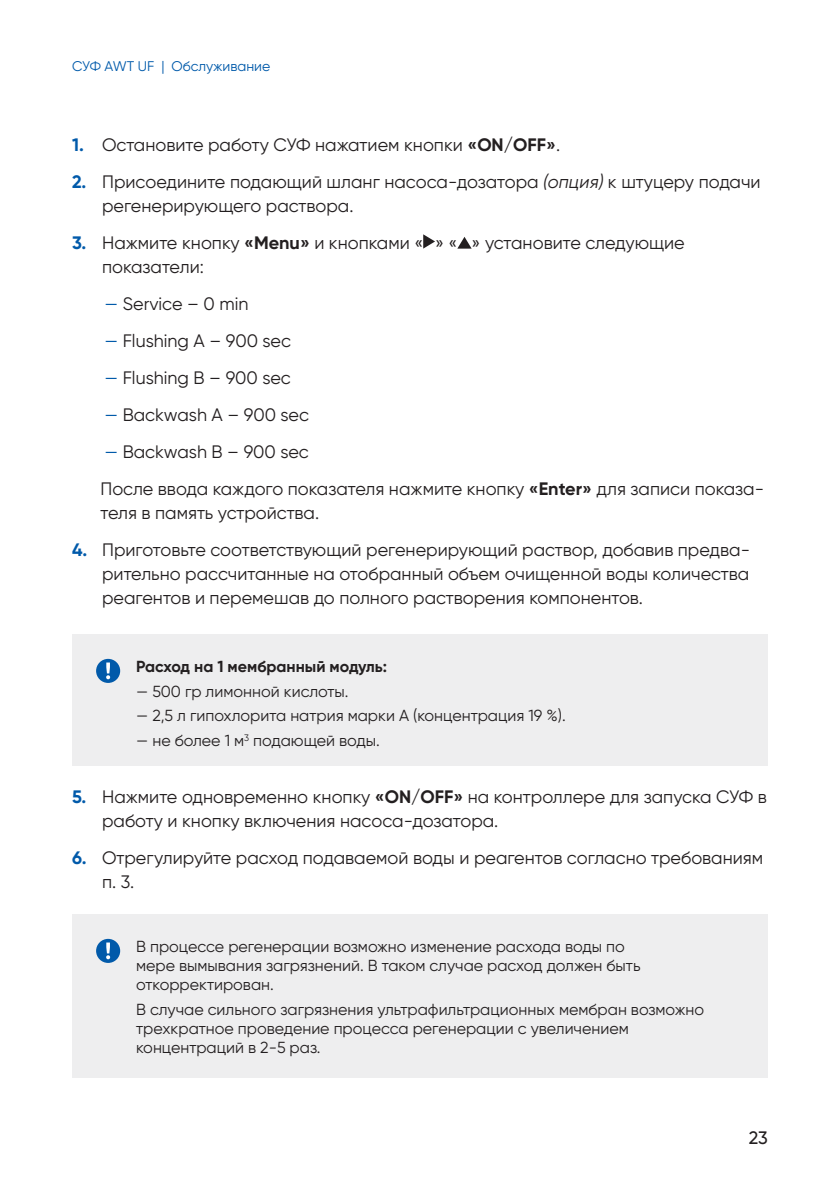
<style>
.page{position:relative;width:840px;height:1191px;background:#fff}
.page>*{position:absolute;margin:0;border:0;box-sizing:border-box;transform-origin:0 0}
.Осно_текст_по_формат{font:18px/24px "Gilroy";color:#231f20}
.t1{font:500 18px "Gilroy";color:#231f20}
.Примечание{font:16px/19.2px "Gilroy";color:#231f20}
.Примечание-2{font:700 16px "Gilroy";color:#231f20}
.t2{font:14px "Gilroy";color:#015aaa}
.s1{font-weight:700;color:#015aaa}
.s2{font-weight:700}
.s3{font-style:italic}
.s4{color:#015aaa}
</style>
<div class="page">
<div style="left:72px;top:634px;width:695px;height:132px;background:#eeeeef"></div>
<div style="left:72px;top:914px;width:695px;height:164px;background:#eeeeef"></div>
<div style="left:96px;top:659px;width:24px;height:24px;background:#015aaa;border-radius:50%"></div>
<svg style="left:106px;top:662px;width:4px;height:17px"></svg>
<div style="left:96px;top:939px;width:24px;height:24px;background:#015aaa;border-radius:50%"></div>
<svg style="left:106px;top:942px;width:4px;height:17px"></svg>
<svg style="left:423px;top:234px;width:12px;height:15px"></svg>
<svg style="left:457px;top:237px;width:14px;height:12px"></svg>
<p class="t2" style="left:72px;top:58px;width:199px">СУФ AWT UF | Обслуживание</p>
<p class="Осно_текст_по_формат" style="left:72px;top:132px;width:489px"><span class="s1">1.</span> Остановите работу СУФ нажатием кнопки <span class="s2">«ON/OFF»</span>.</p>
<p class="Осно_текст_по_формат" style="left:102px;top:169px;width:659px;text-indent:-30px"><span class="s1">2.</span> Присоедините подающий шланг насоса-дозатора <span class="s3">(опция)</span> к штуцеру подачи регенерирующего раствора.</p>
<p class="Осно_текст_по_формат" style="left:102px;top:230px;width:584px;text-indent:-30px"><span class="s1">3.</span> Нажмите кнопку <span class="s2">«Menu»</span> и кнопками « » « » установите следующие показатели:</p>
<p class="Осно_текст_по_формат" style="left:104px;top:291px;width:145px"><span class="s4">—</span> Service – 0 min</p>
<p class="Осно_текст_по_формат" style="left:104px;top:328px;width:188px"><span class="s4">—</span> Flushing A – 900 sec</p>
<p class="Осно_текст_по_формат" style="left:104px;top:365px;width:188px"><span class="s4">—</span> Flushing B – 900 sec</p>
<p class="Осно_текст_по_формат" style="left:104px;top:402px;width:206px"><span class="s4">—</span> Backwash A – 900 sec</p>
<p class="Осно_текст_по_формат" style="left:104px;top:439px;width:206px"><span class="s4">—</span> Backwash B – 900 sec</p>
<p class="Осно_текст_по_формат" style="left:100px;top:476px;width:664px">После ввода каждого показателя нажмите кнопку <span class="s2">«Enter»</span> для записи показа&shy;теля в память устройства.</p>
<p class="Осно_текст_по_формат" style="left:102px;top:537px;width:649px;text-align:justify;text-indent:-30px"><span class="s1">4.</span> Приготовьте соответствующий регенерирующий раствор, добавив предва&shy;рительно рассчитанные на отобранный объем очищенной воды количества реагентов и перемешав до полного растворения компонентов.</p>
<p class="Примечание-2" style="left:136px;top:656px;width:252px">Расход на 1 мембранный модуль:</p>
<p class="Примечание" style="left:136px;top:681px;width:214px">— 500 гр лимонной кислоты.</p>
<p class="Примечание" style="left:136px;top:706px;width:431px">— 2,5 л гипохлорита натрия марки А (концентрация 19 %).</p>
<p class="Примечание" style="left:136px;top:731px;width:245px">— не более 1 м<sup>3</sup> подающей воды.</p>
<p class="Осно_текст_по_формат" style="left:102px;top:784px;width:666px;text-indent:-30px"><span class="s1">5.</span> Нажмите одновременно кнопку <span class="s2">«ON/OFF»</span> на контроллере для запуска СУФ в работу и кнопку включения насоса-дозатора.</p>
<p class="Осно_текст_по_формат" style="left:102px;top:845px;width:662px;text-indent:-30px"><span class="s1">6.</span> Отрегулируйте расход подаваемой воды и реагентов согласно требованиям п. 3.</p>
<p class="Примечание" style="left:136px;top:936px;width:505px">В процессе регенерации возможно изменение расхода воды по мере вымывания загрязнений. В таком случае расход должен быть откорректирован.</p>
<p class="Примечание" style="left:136px;top:999px;width:569px">В случае сильного загрязнения ультрафильтрационных мембран возможно трехкратное проведение процесса регенерации с увеличением концентраций в 2-5 раз.</p>
<p class="t1" style="left:748px;top:1126px;width:20px">23</p>
</div>
